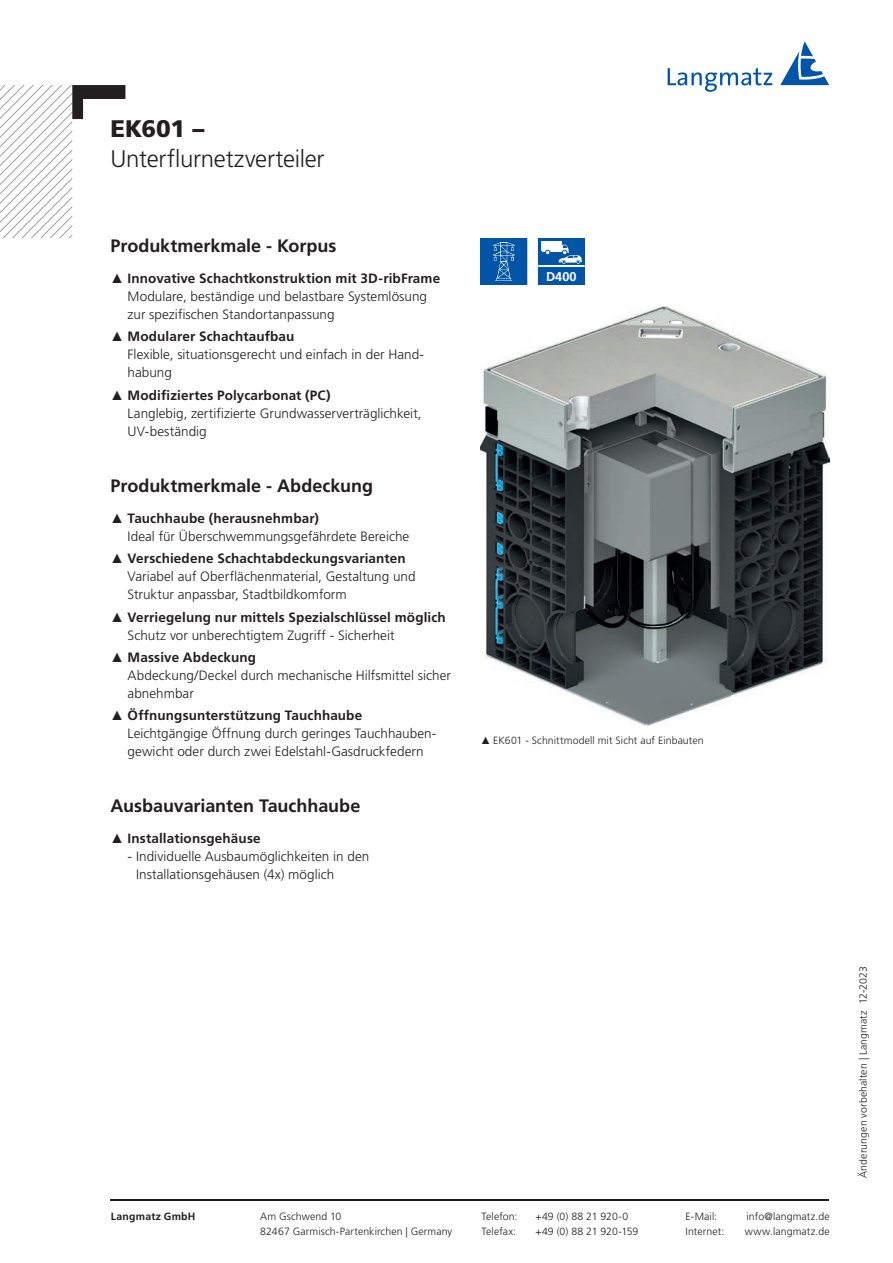
<style>
.page{position:relative;width:893px;height:1263px;background:#fff}
.page>*{position:absolute;margin:0;border:0;box-sizing:border-box;transform-origin:0 0}
.t1{font:300 24px "Frutiger LT Pro";letter-spacing:-.01em;color:#231f20}
.t2{font:900 24px "Frutiger LT Pro";letter-spacing:-.01em;color:#231f20}
.t3{font:700 18px "Frutiger LT Pro";letter-spacing:-.005em;color:#231f20}
.t4{font:300 13.5px/18px "Frutiger LT Pro";color:#231f20}
.t5{font:700 13.5px/18px "Frutiger LT Pro";letter-spacing:.01em;color:#231f20}
.t6{font:700 12.75px "Frutiger LT Pro";color:#fff}
.t7{font:300 10.5px "Frutiger LT Pro";letter-spacing:.01em;color:#231f20}
.t8{font:700 10.5px "Frutiger LT Pro";letter-spacing:.02em;color:#231f20}
.s1{font-family:"Arial";font-weight:400}
.s2{font-weight:700}
.s3{font-weight:300}
</style>
<div class="page">
<hr style="left:111px;top:1199px;width:718px;height:1px;background:#231f20">
<svg style="left:538px;top:238px;width:47px;height:47px"></svg>
<svg style="left:480px;top:238px;width:47px;height:47px"></svg>
<img style="left:480px;top:306px;width:349px;height:419px">
<svg style="left:780px;top:41px;width:49px;height:44px"></svg>
<svg style="left:668px;top:68px;width:104px;height:24px"></svg>
<svg style="left:0;top:85px;width:125px;height:153px"></svg>
<h1 class="t2" style="left:111px;top:114px;width:95px">EK601 –</h1>
<h1 class="t1" style="left:111px;top:145px;width:215px">Unterflurnetzverteiler</h1>
<h2 class="t3" style="left:111px;top:235px;width:227px">Produktmerkmale - Korpus</h2>
<p class="t4" style="left:128px;top:269px;width:314px;text-indent:-17px"><span class="s1">▲</span> <span class="s2">Innovative Schachtkonstruktion mit 3D-ribFrame<br></span>Modulare, beständige und belastbare Systemlösung zur spezifischen Standortanpassung</p>
<p class="t4" style="left:128px;top:328px;width:298px;text-indent:-17px"><span class="s1">▲</span> <span class="s2">Modularer Schachtaufbau<br></span>Flexible, situationsgerecht und einfach in der Hand&shy;habung</p>
<p class="t4" style="left:128px;top:386px;width:296px;text-indent:-17px"><span class="s1">▲</span> <span class="s2">Modifiziertes Polycarbonat (PC)<br></span>Langlebig, zertifizierte Grundwasserverträglichkeit,<br>UV-beständig</p>
<h2 class="t3" style="left:111px;top:475px;width:264px">Produktmerkmale - Abdeckung</h2>
<p class="t4" style="left:128px;top:509px;width:283px;text-indent:-17px"><span class="s1">▲</span> <span class="s2">Tauchhaube (herausnehmbar)<br></span>Ideal für Überschwemmungsgefährdete Bereiche</p>
<p class="t4" style="left:128px;top:550px;width:289px;text-indent:-17px"><span class="s1">▲</span> <span class="s2">Verschiedene Schachtabdeckungsvarianten<br></span>Variabel auf Oberflächenmaterial, Gestaltung und<br>Struktur anpassbar, Stadtbildkomform</p>
<p class="t5" style="left:128px;top:608px;width:320px;text-indent:-17px"><span class="s1">▲</span> Verriegelung nur mittels Spezialschlüssel möglich<br><span class="s3">Schutz vor unberechtigtem Zugriff - Sicherheit</span></p>
<p class="t4" style="left:128px;top:648px;width:325px;text-indent:-17px"><span class="s1">▲</span> <span class="s2">Massive Abdeckung<br></span>Abdeckung/Deckel durch mechanische Hilfsmittel sicher abnehmbar</p>
<p class="t4" style="left:128px;top:706px;width:310px;text-indent:-17px"><span class="s1">▲</span> <span class="s2">Öffnungsunterstützung Tauchhaube<br></span>Leichtgängige Öffnung durch geringes Tauchhauben&shy;gewicht oder durch zwei Edelstahl-Gasdruckfedern</p>
<h2 class="t3" style="left:111px;top:795px;width:251px">Ausbauvarianten Tauchhaube</h2>
<p class="t5" style="left:111px;top:830px;width:152px"><span class="s1">▲</span> Installationsgehäuse</p>
<p class="t4" style="left:136px;top:848px;width:235px;text-indent:-9px">- Individuelle Ausbaumöglichkeiten in den<br>Installationsgehäusen (4x) möglich</p>
<p class="t6" style="left:546px;top:269px;width:32px">D400</p>
<p class="t7" style="left:480px;top:734px;width:225px"><span class="s1">▲</span> EK601 - Schnittmodell mit Sicht auf Einbauten</p>
<p class="t8" style="left:111px;top:1210px;width:86px">Langmatz GmbH</p>
<p class="t7" style="left:260px;top:1210px;width:83px">Am Gschwend 10</p>
<p class="t7" style="left:481px;top:1210px;width:38px">Telefon:</p>
<p class="t7" style="left:535px;top:1210px;width:95px">+49 (0) 88 21 920-0</p>
<p class="t7" style="left:685px;top:1210px;width:33px">E-Mail:</p>
<p class="t7" style="left:747px;top:1210px;width:85px">info@langmatz.de</p>
<p class="t7" style="left:260px;top:1225px;width:193px">82467 Garmisch-Partenkirchen | Germany</p>
<p class="t7" style="left:481px;top:1225px;width:36px">Telefax:</p>
<p class="t7" style="left:535px;top:1225px;width:105px">+49 (0) 88 21 920-159</p>
<p class="t7" style="left:685px;top:1225px;width:40px">Internet:</p>
<p class="t7" style="left:745px;top:1225px;width:86px">www.langmatz.de</p>
<p class="t7" style="left:857px;top:1178px;width:213px;rotate:-90deg">Änderungen vorbehalten | Langmatz 12-2023</p>
</div>
